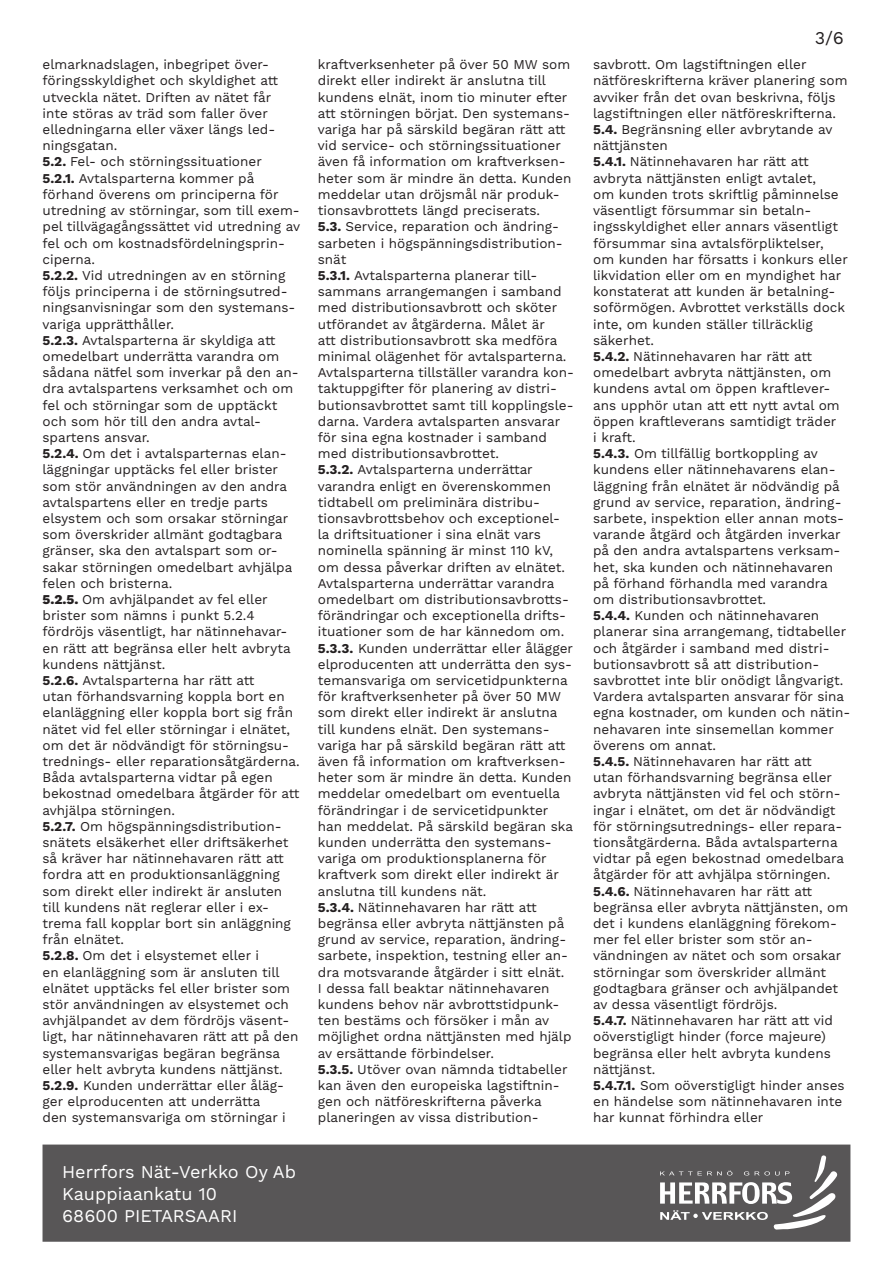
<style>
.page{position:relative;width:893px;height:1263px;background:#fff}
.page>*{position:absolute;margin:0;border:0;box-sizing:border-box;transform-origin:0 0}
.t1{font:18px "Work Sans";color:#fff}
.t2{font:18px "Work Sans";color:#231f20}
.t3{font:13.5px/16.2px "Work Sans";color:#231f20}
.s1{font-weight:700}
.s2{font-weight:800}
</style>
<div class="page">
<div style="left:43px;top:1144px;width:807px;height:98px;background:#585657;border:2px solid #585657"></div>
<svg style="left:660px;top:1155px;width:178px;height:75px"></svg>
<p class="t3" style="left:43px;top:57px;width:237px">elmarknadslagen, inbegripet över&shy;föringsskyldighet och skyldighet att utveckla nätet. Driften av nätet får inte störas av träd som faller över elledningarna eller växer längs led&shy;ningsgatan.</p>
<p class="t3" style="left:43px;top:154px;width:221px"><span class="s1">5.2.</span> Fel- och störningssituationer</p>
<p class="t3" style="left:43px;top:171px;width:259px"><span class="s1">5.2.1.</span> Avtalsparterna kommer på förhand överens om principerna för utredning av störningar, som till exem&shy;pel tillvägagångssättet vid utredning av fel och om kostnadsfördelningsprin&shy;ciperna.</p>
<p class="t3" style="left:43px;top:268px;width:254px"><span class="s1">5.2.2.</span> Vid utredningen av en störning följs principerna i de störningsutred&shy;ningsanvisningar som den systemans&shy;variga upprätthåller.</p>
<p class="t3" style="left:43px;top:333px;width:258px"><span class="s1">5.2.3.</span> Avtalsparterna är skyldiga att omedelbart underrätta varandra om sådana nätfel som inverkar på den an&shy;dra avtalspartens verksamhet och om fel och störningar som de upptäckt och som hör till den andra avtal&shy;spartens ansvar.</p>
<p class="t3" style="left:43px;top:446px;width:251px"><span class="s1">5.2.4.</span> Om det i avtalsparternas elan&shy;läggningar upptäcks fel eller brister som stör användningen av den andra avtalspartens eller en tredje parts elsystem och som orsakar störningar som överskrider allmänt godtagbara gränser, ska den avtalspart som or&shy;sakar störningen omedelbart avhjälpa felen och bristerna.</p>
<p class="t3" style="left:43px;top:592px;width:250px"><span class="s2">5.2.5.</span> Om avhjälpandet av fel eller brister som nämns i punkt 5.2.4 fördröjs väsentligt, har nätinnehavar&shy;en rätt att begränsa eller helt avbryta kundens nättjänst.</p>
<p class="t3" style="left:43px;top:673px;width:259px"><span class="s1">5.2.6.</span> Avtalsparterna har rätt att<br>utan förhandsvarning koppla bort en elanläggning eller koppla bort sig från nätet vid fel eller störningar i elnätet, om det är nödvändigt för störningsu&shy;trednings- eller reparationsåtgärderna.<br>Båda avtalsparterna vidtar på egen bekostnad omedelbara åtgärder för att avhjälpa störningen.</p>
<p class="t3" style="left:43px;top:819px;width:250px"><span class="s1">5.2.7.</span> Om högspänningsdistribution&shy;snätets elsäkerhet eller driftsäkerhet så kräver har nätinnehavaren rätt att fordra att en produktionsanläggning som direkt eller indirekt är ansluten till kundens nät reglerar eller i ex&shy;trema fall kopplar bort sin anläggning från elnätet.</p>
<p class="t3" style="left:43px;top:948px;width:257px"><span class="s1">5.2.8.</span> Om det i elsystemet eller i<br>en elanläggning som är ansluten till elnätet upptäcks fel eller brister som stör användningen av elsystemet och avhjälpandet av dem fördröjs väsent&shy;ligt, har nätinnehavaren rätt att på den systemansvarigas begäran begränsa eller helt avbryta kundens nättjänst.</p>
<p class="t3" style="left:43px;top:1078px;width:245px"><span class="s1">5.2.9.</span> Kunden underrättar eller åläg&shy;ger elproducenten att underrätta den systemansvariga om störningar i</p>
<p class="t1" style="left:62px;top:1161px;width:236px">Herrfors Nät-Verkko Oy Ab</p>
<p class="t1" style="left:62px;top:1183px;width:156px">Kauppiaankatu 10</p>
<p class="t1" style="left:62px;top:1205px;width:177px">68600 PIETARSAARI</p>
<p class="t3" style="left:318px;top:57px;width:255px">kraftverksenheter på över 50 MW som direkt eller indirekt är anslutna till kundens elnät, inom tio minuter efter att störningen börjat. Den systemans&shy;variga har på särskild begäran rätt att vid service- och störningssituationer även få information om kraftverksen&shy;heter som är mindre än detta. Kunden meddelar utan dröjsmål när produk&shy;tionsavbrottets längd preciserats.</p>
<p class="t3" style="left:318px;top:219px;width:247px"><span class="s1">5.3.</span> Service, reparation och ändring&shy;sarbeten i högspänningsdistribution&shy;snät</p>
<p class="t3" style="left:318px;top:268px;width:258px"><span class="s1">5.3.1.</span> Avtalsparterna planerar till&shy;sammans arrangemangen i samband med distributionsavbrott och sköter utförandet av åtgärderna. Målet är<br>att distributionsavbrott ska medföra minimal olägenhet för avtalsparterna.<br>Avtalsparterna tillställer varandra kon&shy;taktuppgifter för planering av distri&shy;butionsavbrottet samt till kopplingsle&shy;darna. Vardera avtalsparten ansvarar för sina egna kostnader i samband med distributionsavbrottet.</p>
<p class="t3" style="left:318px;top:462px;width:253px"><span class="s1">5.3.2.</span> Avtalsparterna underrättar varandra enligt en överenskommen tidtabell om preliminära distribu&shy;tionsavbrottsbehov och exceptionel&shy;la driftsituationer i sina elnät vars nominella spänning är minst 110 kV, om dessa påverkar driften av elnätet.<br>Avtalsparterna underrättar varandra omedelbart om distributionsavbrotts&shy;förändringar och exceptionella drifts&shy;ituationer som de har kännedom om.</p>
<p class="t3" style="left:318px;top:640px;width:257px"><span class="s1">5.3.3.</span> Kunden underrättar eller ålägger elproducenten att underrätta den sys&shy;temansvariga om servicetidpunkterna för kraftverksenheter på över 50 MW som direkt eller indirekt är anslutna till kundens elnät. Den systemans&shy;variga har på särskild begäran rätt att även få information om kraftverksen&shy;heter som är mindre än detta. Kunden meddelar omedelbart om eventuella förändringar i de servicetidpunkter han meddelat. På särskild begäran ska kunden underrätta den systemans&shy;variga om produktionsplanerna för kraftverk som direkt eller indirekt är anslutna till kundens nät.</p>
<p class="t3" style="left:318px;top:900px;width:255px"><span class="s1">5.3.4.</span> Nätinnehavaren har rätt att begränsa eller avbryta nättjänsten på grund av service, reparation, ändring&shy;sarbete, inspektion, testning eller an&shy;dra motsvarande åtgärder i sitt elnät.<br>I dessa fall beaktar nätinnehavaren kundens behov när avbrottstidpunk&shy;ten bestäms och försöker i mån av möjlighet ordna nättjänsten med hjälp av ersättande förbindelser.</p>
<p class="t3" style="left:318px;top:1062px;width:251px"><span class="s1">5.3.5.</span> Utöver ovan nämnda tidtabeller kan även den europeiska lagstiftnin&shy;gen och nätföreskrifterna påverka planeringen av vissa distribution-</p>
<h1 class="t2" style="left:815px;top:27px;width:31px">3/6</h1>
<p class="t3" style="left:593px;top:57px;width:256px">savbrott. Om lagstiftningen eller nätföreskrifterna kräver planering som avviker från det ovan beskrivna, följs lagstiftningen eller nätföreskrifterna.</p>
<p class="t3" style="left:593px;top:122px;width:241px"><span class="s1">5.4.</span> Begränsning eller avbrytande av nättjänsten</p>
<p class="t3" style="left:593px;top:154px;width:256px"><span class="s1">5.4.1.</span> Nätinnehavaren har rätt att avbryta nättjänsten enligt avtalet,<br>om kunden trots skriftlig påminnelse väsentligt försummar sin betaln&shy;ingsskyldighet eller annars väsentligt försummar sina avtalsförpliktelser, om kunden har försatts i konkurs eller likvidation eller om en myndighet har konstaterat att kunden är betalning&shy;soförmögen. Avbrottet verkställs dock inte, om kunden ställer tillräcklig säkerhet.</p>
<p class="t3" style="left:593px;top:349px;width:248px"><span class="s1">5.4.2.</span> Nätinnehavaren har rätt att omedelbart avbryta nättjänsten, om kundens avtal om öppen kraftlever&shy;ans upphör utan att ett nytt avtal om öppen kraftleverans samtidigt träder i kraft.</p>
<p class="t3" style="left:593px;top:446px;width:252px"><span class="s1">5.4.3.</span> Om tillfällig bortkoppling av kundens eller nätinnehavarens elan&shy;läggning från elnätet är nödvändig på grund av service, reparation, ändring&shy;sarbete, inspektion eller annan mots&shy;varande åtgärd och åtgärden inverkar på den andra avtalspartens verksam&shy;het, ska kunden och nätinnehavaren på förhand förhandla med varandra om distributionsavbrottet.</p>
<p class="t3" style="left:593px;top:608px;width:259px"><span class="s1">5.4.4.</span> Kunden och nätinnehavaren planerar sina arrangemang, tidtabeller och åtgärder i samband med distri&shy;butionsavbrott så att distribution&shy;savbrottet inte blir onödigt långvarigt.<br>Vardera avtalsparten ansvarar för sina egna kostnader, om kunden och nätin&shy;nehavaren inte sinsemellan kommer överens om annat.</p>
<p class="t3" style="left:593px;top:754px;width:253px"><span class="s1">5.4.5.</span> Nätinnehavaren har rätt att utan förhandsvarning begränsa eller avbryta nättjänsten vid fel och störn&shy;ingar i elnätet, om det är nödvändigt för störningsutrednings- eller repara&shy;tionsåtgärderna. Båda avtalsparterna vidtar på egen bekostnad omedelbara åtgärder för att avhjälpa störningen.</p>
<p class="t3" style="left:593px;top:883px;width:257px"><span class="s1">5.4.6.</span> Nätinnehavaren har rätt att begränsa eller avbryta nättjänsten, om det i kundens elanläggning förekom&shy;mer fel eller brister som stör an&shy;vändningen av nätet och som orsakar störningar som överskrider allmänt godtagbara gränser och avhjälpandet av dessa väsentligt fördröjs.</p>
<p class="t3" style="left:593px;top:1013px;width:241px"><span class="s1">5.4.7.</span> Nätinnehavaren har rätt att vid oöverstigligt hinder (force majeure) begränsa eller helt avbryta kundens nättjänst.</p>
<p class="t3" style="left:593px;top:1078px;width:253px"><span class="s1">5.4.7.1.</span> Som oöverstigligt hinder anses en händelse som nätinnehavaren inte har kunnat förhindra eller</p>
</div>
